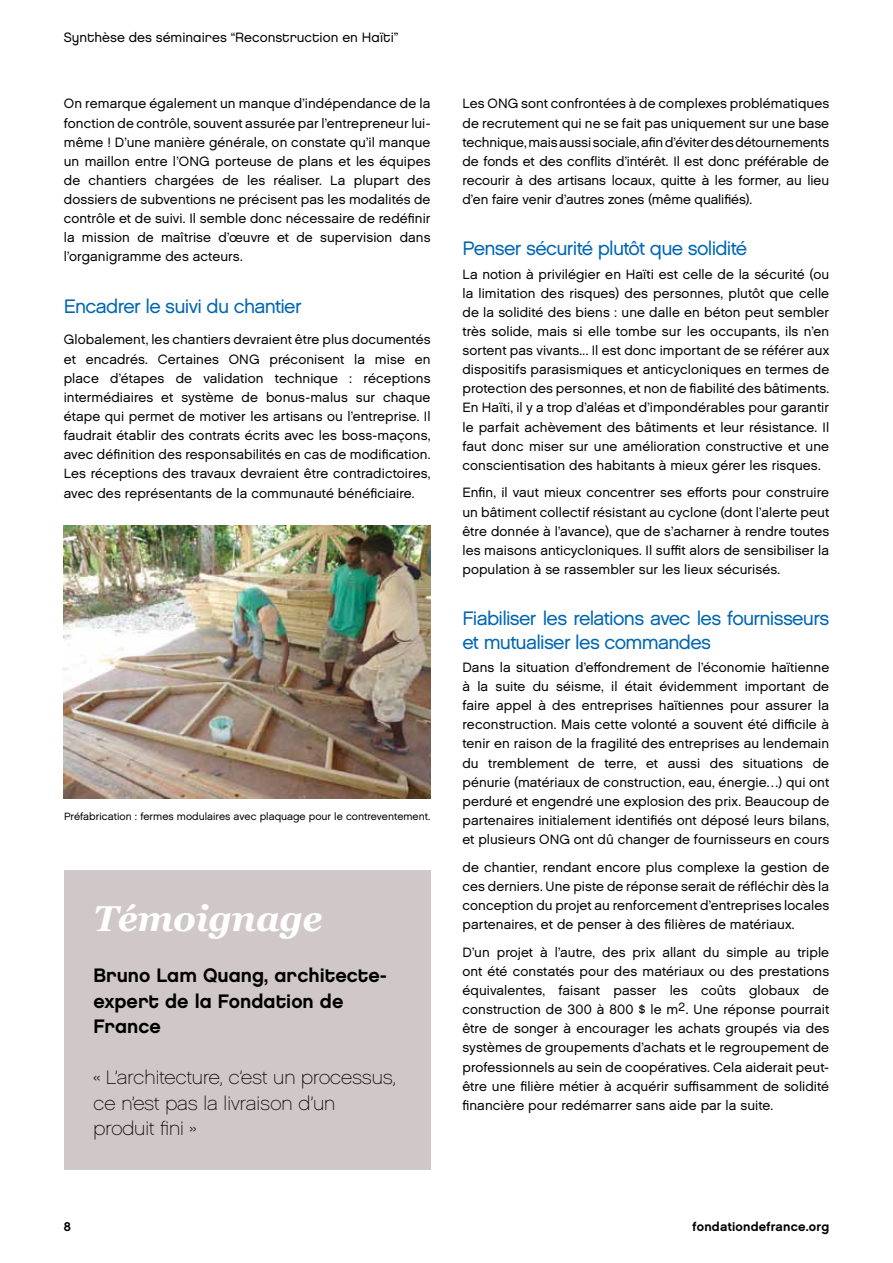
<style>
.page{position:relative;width:893px;height:1263px;background:#fff}
.page>*{position:absolute;margin:0;border:0;box-sizing:border-box;transform-origin:0 0}
.t1{font:italic 700 36px "Georgia";letter-spacing:-.01em;color:#fff}
.t2{font:19.5px/23.4px "Chalet London Nineteen Sixty";letter-spacing:-.035em;color:#0066b3}
.t3{font:19.5px/25.5px "Chalet Paris Nineteen Sixty";color:#000}
.t4{font:19.5px/25.5px "Chalet New York Nineteen Eighty";color:#000}
.t5{font:13.5px/19.2px "Chalet London Nineteen Sixty";letter-spacing:.005em;color:#000;text-align:justify}
.t6{font:13.5px "Chalet London Nineteen Eighty";color:#000}
.t7{font:12.75px "Chalet New York Nineteen Sixty";letter-spacing:.015em;color:#000}
.t8{font:10.5px "Chalet London Nineteen Sixty";color:#000}
</style>
<div class="page">
<div style="left:64px;top:870px;width:367px;height:299px;background:#d0c7c8"></div>
<img style="left:64px;top:526px;width:367px;height:273px">
<p class="t6" style="left:64px;top:29px;width:336px">Synthèse des séminaires “Reconstruction en Haïti”</p>
<p class="t5" style="left:64px;top:94px;width:368px">On remarque également un manque d’indépendance de la fonction de contrôle, souvent assurée par l’entrepreneur lui&shy;même ! D’une manière générale, on constate qu’il manque un maillon entre l’ONG porteuse de plans et les équipes de chantiers chargées de les réaliser. La plupart des dossiers de subventions ne précisent pas les modalités de contrôle et de suivi. Il semble donc nécessaire de redéfinir la mission de maîtrise d’œuvre et de supervision dans l’organigramme des acteurs.</p>
<h2 class="t2" style="left:64px;top:294px;width:239px">Encadrer le suivi du chantier</h2>
<p class="t5" style="left:64px;top:330px;width:368px">Globalement, les chantiers devraient être plus documentés et encadrés. Certaines ONG préconisent la mise en place d’étapes de validation technique : réceptions intermédiaires et système de bonus-malus sur chaque étape qui permet de motiver les artisans ou l’entreprise. Il faudrait établir des contrats écrits avec les boss-maçons, avec définition des responsabilités en cas de modification.<br>Les réceptions des travaux devraient être contradictoires, avec des représentants de la communauté bénéficiaire.</p>
<p class="t8" style="left:64px;top:810px;width:368px">Préfabrication : fermes modulaires avec plaquage pour le contreventement.</p>
<h1 class="t1" style="left:94px;top:895px;width:230px">Témoignage</h1>
<h2 class="t4" style="left:94px;top:962px;width:295px">Bruno Lam Quang, architecte&shy;expert de la Fondation de<br>France</h2>
<h2 class="t3" style="left:94px;top:1065px;width:304px">« L’architecture, c’est un processus, ce n’est pas la livraison d’un produit fini »</h2>
<p class="t5" style="left:462px;top:94px;width:368px">Les ONG sont confrontées à de complexes problématiques de recrutement qui ne se fait pas uniquement sur une base technique, mais aussi sociale, afin d’éviter des détournements de fonds et des conflits d’intérêt. Il est donc préférable de recourir à des artisans locaux, quitte à les former, au lieu d’en faire venir d’autres zones (même qualifiés).</p>
<h2 class="t2" style="left:462px;top:237px;width:286px">Penser sécurité plutôt que solidité</h2>
<p class="t5" style="left:462px;top:264px;width:368px">La notion à privilégier en Haïti est celle de la sécurité (ou la limitation des risques) des personnes, plutôt que celle de la solidité des biens : une dalle en béton peut sembler très solide, mais si elle tombe sur les occupants, ils n’en sortent pas vivants... Il est donc important de se référer aux dispositifs parasismiques et anticycloniques en termes de protection des personnes, et non de fiabilité des bâtiments.<br>En Haïti, il y a trop d’aléas et d’impondérables pour garantir le parfait achèvement des bâtiments et leur résistance. Il faut donc miser sur une amélioration constructive et une conscientisation des habitants à mieux gérer les risques.</p>
<p class="t5" style="left:462px;top:483px;width:368px">Enfin, il vaut mieux concentrer ses efforts pour construire un bâtiment collectif résistant au cyclone (dont l’alerte peut être donnée à l’avance), que de s’acharner à rendre toutes les maisons anticycloniques. Il suffit alors de sensibiliser la population à se rassembler sur les lieux sécurisés.</p>
<h2 class="t2" style="left:462px;top:606px;width:368px">Fiabiliser les relations avec les fournisseurs et mutualiser les commandes</h2>
<p class="t5" style="left:462px;top:657px;width:368px">Dans la situation d’effondrement de l’économie haïtienne à la suite du séisme, il était évidemment important de faire appel à des entreprises haïtiennes pour assurer la reconstruction. Mais cette volonté a souvent été difficile à tenir en raison de la fragilité des entreprises au lendemain du tremblement de terre, et aussi des situations de pénurie (matériaux de construction, eau, énergie…) qui ont perduré et engendré une explosion des prix. Beaucoup de partenaires initialement identifiés ont déposé leurs bilans, et plusieurs ONG ont dû changer de fournisseurs en cours</p>
<p class="t5" style="left:462px;top:857px;width:368px">de chantier, rendant encore plus complexe la gestion de ces derniers. Une piste de réponse serait de réfléchir dès la conception du projet au renforcement d’entreprises locales partenaires, et de penser à des filières de matériaux.</p>
<p class="t5" style="left:462px;top:942px;width:368px">D’un projet à l’autre, des prix allant du simple au triple ont été constatés pour des matériaux ou des prestations équivalentes, faisant passer les coûts globaux de construction de 300 à 800 $ le m<sup>2</sup>. Une réponse pourrait être de songer à encourager les achats groupés via des systèmes de groupements d’achats et le regroupement de professionnels au sein de coopératives. Cela aiderait peut&shy;être une filière métier à acquérir suffisamment de solidité financière pour redémarrer sans aide par la suite.</p>
<p class="t7" style="left:64px;top:1218px;width:9px">8</p>
<p class="t7" style="left:693px;top:1218px;width:138px">fondationdefrance.org</p>
</div>
